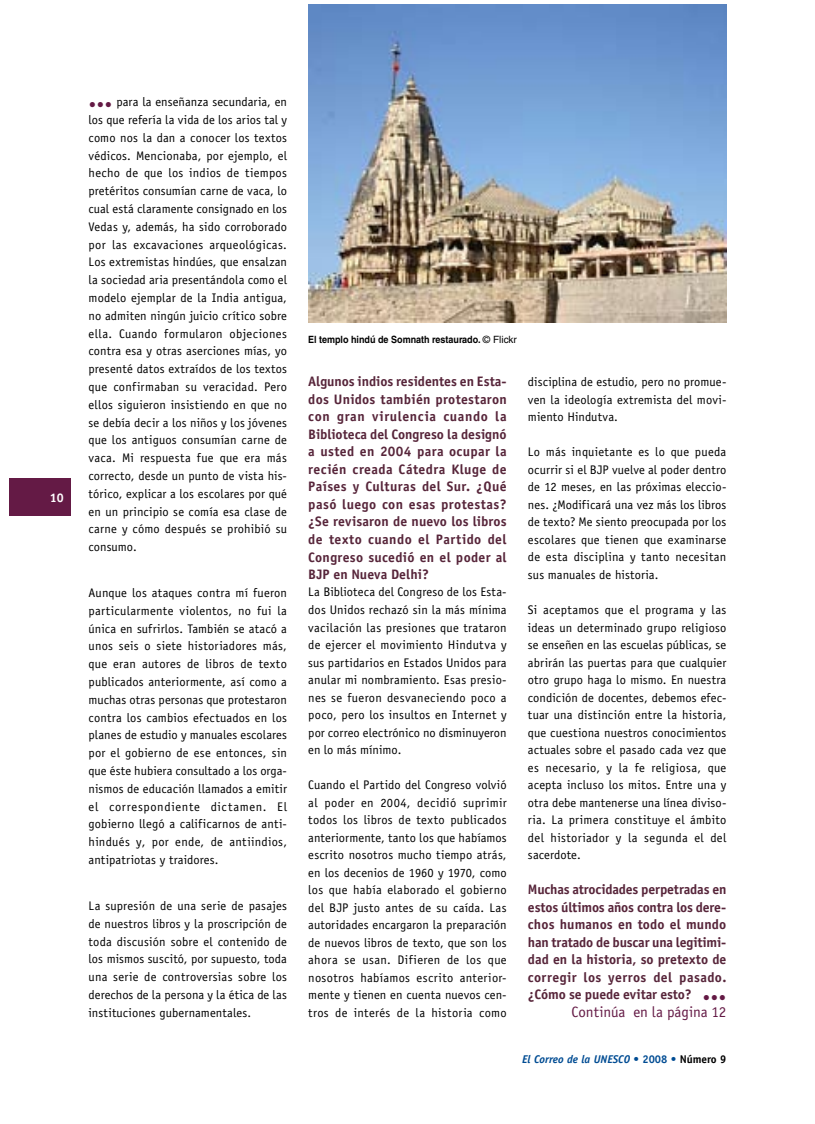
<style>
.page{position:relative;width:815px;height:1124px;background:#fff}
.page>*{position:absolute;margin:0;border:0;box-sizing:border-box;transform-origin:0 0}
.t1{font:15px "Officina Sans";letter-spacing:-.005em;color:#641a45}
.t2{font:700 13.75px/17.5px "Officina Sans";letter-spacing:.02em;color:#57253a;text-align:justify}
.t3{font:12.5px/17.8px "Officina Sans Std";letter-spacing:.015em;color:#000;text-align:justify}
.t4{font:700 12.5px "Officina Sans";color:#fff}
.t5{font:italic 700 11.25px "Officina Sans";color:#004c93}
.t6{font:700 10px "Helvetica LT Std";color:#000;scale:.9 1}
.s1{color:#641a45}
.s2{font-weight:400}
.s3{font-style:normal}
.s4{font-style:normal;color:#000}
</style>
<div class="page">
<div style="left:10px;top:478px;width:61px;height:38px;background:#641a45"></div>
<img style="left:308px;top:4px;width:418px;height:318px">
<p class="t4" style="left:50px;top:490px;width:15px">10</p>
<p class="t3" style="left:89px;top:93px;width:200px"><span class="s1">•••</span> para la enseñanza secundaria, en los que refería la vida de los arios tal y como nos la dan a conocer los textos védicos. Mencionaba, por ejemplo, el hecho de que los indios de tiempos pretéritos consumían carne de vaca, lo cual está claramente consignado en los Vedas y, además, ha sido corroborado por las excavaciones arqueológicas.<br>Los extremistas hindúes, que ensalzan la sociedad aria presentándola como el modelo ejemplar de la India antigua, no admiten ningún juicio crítico sobre ella. Cuando formularon objeciones contra esa y otras aserciones mías, yo presenté datos extraídos de los textos que confirmaban su veracidad. Pero ellos siguieron insistiendo en que no se debía decir a los niños y los jóvenes que los antiguos consumían carne de vaca. Mi respuesta fue que era más correcto, desde un punto de vista his&shy;tórico, explicar a los escolares por qué en un principio se comía esa clase de carne y cómo después se prohibió su consumo.</p>
<p class="t3" style="left:89px;top:584px;width:200px">Aunque los ataques contra mí fueron particularmente violentos, no fui la única en sufrirlos. También se atacó a unos seis o siete historiadores más, que eran autores de libros de texto publicados anteriormente, así como a muchas otras personas que protestaron contra los cambios efectuados en los planes de estudio y manuales escolares por el gobierno de ese entonces, sin que éste hubiera consultado a los orga&shy;nismos de educación llamados a emitir el correspondiente dictamen. El gobierno llegó a calificarnos de anti&shy;hindués y, por ende, de antiindios, antipatriotas y traidores.</p>
<p class="t3" style="left:89px;top:896px;width:200px">La supresión de una serie de pasajes de nuestros libros y la proscripción de toda discusión sobre el contenido de los mismos suscitó, por supuesto, toda una serie de controversias sobre los derechos de la persona y la ética de las instituciones gubernamentales.</p>
<p class="t6" style="left:308px;top:334px;width:233px">El templo hindú de Somnath restaurado. <span class="s2">© Flickr</span></p>
<p class="t2" style="left:308px;top:373px;width:200px">Algunos indios residentes en Esta&shy;dos Unidos también protestaron con gran virulencia cuando la Biblioteca del Congreso la designó a usted en 2004 para ocupar la recién creada Cátedra Kluge de Países y Culturas del Sur. ¿Qué pasó luego con esas protestas? ¿Se revisaron de nuevo los libros de texto cuando el Partido del Congreso sucedió en el poder al BJP en Nueva Delhi?</p>
<p class="t3" style="left:308px;top:583px;width:200px">La Biblioteca del Congreso de los Esta&shy;dos Unidos rechazó sin la más mínima vacilación las presiones que trataron de ejercer el movimiento Hindutva y sus partidarios en Estados Unidos para anular mi nombramiento. Esas presio&shy;nes se fueron desvaneciendo poco a poco, pero los insultos en Internet y por correo electrónico no disminuyeron en lo más mínimo.</p>
<p class="t3" style="left:308px;top:776px;width:200px">Cuando el Partido del Congreso volvió al poder en 2004, decidió suprimir todos los libros de texto publicados anteriormente, tanto los que habíamos escrito nosotros mucho tiempo atrás, en los decenios de 1960 y 1970, como los que había elaborado el gobierno del BJP justo antes de su caída. Las autoridades encargaron la preparación de nuevos libros de texto, que son los ahora se usan. Difieren de los que nosotros habíamos escrito anterior&shy;mente y tienen en cuenta nuevos cen&shy;tros de interés de la historia como</p>
<p class="t3" style="left:528px;top:373px;width:200px">disciplina de estudio, pero no promue&shy;ven la ideología extremista del movi&shy;miento Hindutva.</p>
<p class="t3" style="left:528px;top:443px;width:200px">Lo más inquietante es lo que pueda ocurrir si el BJP vuelve al poder dentro de 12 meses, en las próximas eleccio&shy;nes. ¿Modificará una vez más los libros de texto? Me siento preocupada por los escolares que tienen que examinarse de esta disciplina y tanto necesitan sus manuales de historia.</p>
<p class="t3" style="left:528px;top:601px;width:200px">Si aceptamos que el programa y las ideas un determinado grupo religioso se enseñen en las escuelas públicas, se abrirán las puertas para que cualquier otro grupo haga lo mismo. En nuestra condición de docentes, debemos efec&shy;tuar una distinción entre la historia, que cuestiona nuestros conocimientos actuales sobre el pasado cada vez que es necesario, y la fe religiosa, que acepta incluso los mitos. Entre una y otra debe mantenerse una línea diviso&shy;ria. La primera constituye el ámbito del historiador y la segunda el del sacerdote.</p>
<p class="t2" style="left:528px;top:880px;width:200px">Muchas atrocidades perpetradas en estos últimos años contra los dere&shy;chos humanos en todo el mundo han tratado de buscar una legitimi&shy;dad en la historia, so pretexto de corregir los yerros del pasado. ¿Cómo se puede evitar esto? <span class="s1">•••</span></p>
<p class="t1" style="left:572px;top:1002px;width:156px">Continúa en la página 12</p>
<p class="t5" style="left:522px;top:1051px;width:206px">El Correo de la UNESCO <span class="s3">• 2008 •</span> <span class="s4">Número 9</span></p>
</div>
